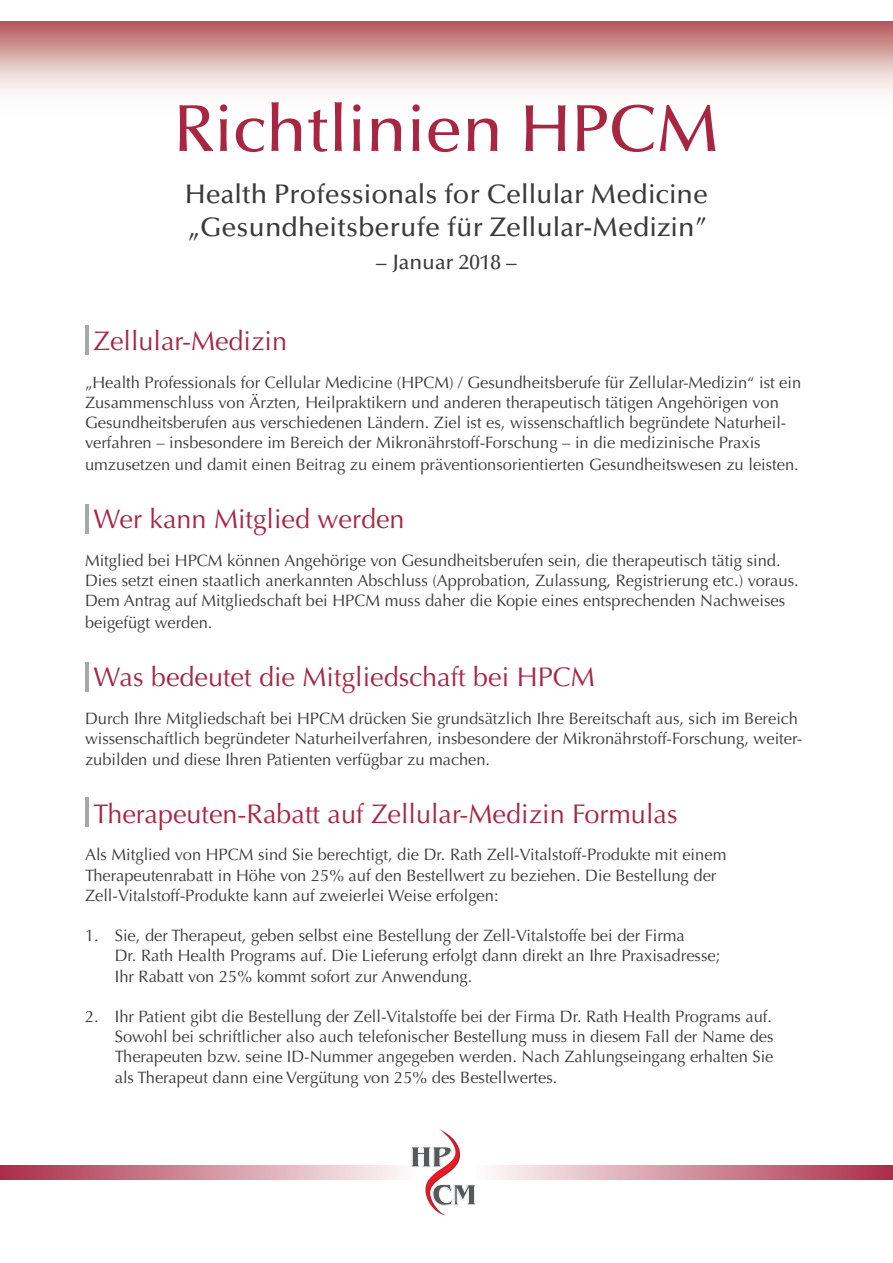
<style>
.page{position:relative;width:893px;height:1263px;background:#fff}
.page>*{position:absolute;margin:0;border:0;box-sizing:border-box;transform-origin:0 0}
.t1{font:500 66.6px "Optima LT";color:#a92643}
.t2{font:700 30px/38px "Benguiat IT Cby BT";color:#57585a}
.t3{font:27px "Optima LT";color:#a92643}
.t4{font:500 27px/33px "Optima LT";color:#3c3b3c}
.t5{font:500 21px "Optima LT";color:#3c3b3c}
.t6{font:16.5px/20.2px "Optima LT";color:#3c3b3c}
.s1{color:#f2f3f4}
</style>
<div class="page">
<svg style="left:0;top:21px;width:893px;height:72px;background:#d9adac"></svg>
<svg style="left:0;top:1165px;width:400px;height:14px;background:#d28f9e"></svg>
<svg style="left:494px;top:1165px;width:399px;height:14px;background:#d2909e"></svg>
<svg style="left:425px;top:1129px;width:35px;height:86px"></svg>
<hr style="left:85px;top:325px;width:3px;height:30px;background:#a8a8a8">
<hr style="left:85px;top:504px;width:3px;height:29px;background:#a8a8a8">
<hr style="left:85px;top:662px;width:3px;height:29px;background:#a8a8a8">
<hr style="left:85px;top:797px;width:3px;height:30px;background:#a8a8a8">
<h1 class="t1" style="left:174px;top:102px;width:547px">Richtlinien HPCM</h1>
<h3 class="t4" style="left:185px;top:180px;width:525px">Health Professionals for Cellular Medicine „Gesundheitsberufe für Zellular-Medizin”</h3>
<p class="t5" style="left:376px;top:253px;width:142px">– Januar 2018 –</p>
<h3 class="t3" style="left:94px;top:330px;width:195px">Zellular-Medizin</h3>
<p class="t6" style="left:85px;top:373px;width:718px">„Health Professionals for Cellular Medicine (HPCM) / Gesundheitsberufe für Zellular-Medizin“ ist ein Zusammenschluss von Ärzten, Heilpraktikern und anderen therapeutisch tätigen Angehörigen von Gesundheitsberufen aus verschiedenen Ländern. Ziel ist es, wissenschaftlich begründete Naturheil&shy;verfahren – insbesondere im Bereich der Mikronährstoff-Forschung – in die medizinische Praxis umzusetzen und damit einen Beitrag zu einem präventionsorientierten Gesundheitswesen zu leisten.</p>
<h3 class="t3" style="left:94px;top:508px;width:313px">Wer kann Mitglied werden</h3>
<p class="t6" style="left:85px;top:552px;width:715px">Mitglied bei HPCM können Angehörige von Gesundheitsberufen sein, die therapeutisch tätig sind.<br>Dies setzt einen staatlich anerkannten Abschluss (Approbation, Zulassung, Registrierung etc.) voraus.<br>Dem Antrag auf Mitgliedschaft bei HPCM muss daher die Kopie eines entsprechenden Nachweises beigefügt werden.</p>
<h3 class="t3" style="left:94px;top:666px;width:503px">Was bedeutet die Mitgliedschaft bei HPCM</h3>
<p class="t6" style="left:85px;top:710px;width:719px">Durch Ihre Mitgliedschaft bei HPCM drücken Sie grundsätzlich Ihre Bereitschaft aus, sich im Bereich wissenschaftlich begründeter Naturheilverfahren, insbesondere der Mikronährstoff-Forschung, weiter&shy;zubilden und diese Ihren Patienten verfügbar zu machen.</p>
<h3 class="t3" style="left:94px;top:802px;width:585px">Therapeuten-Rabatt auf Zellular-Medizin Formulas</h3>
<p class="t6" style="left:85px;top:846px;width:643px">Als Mitglied von HPCM sind Sie berechtigt, die Dr. Rath Zell-Vitalstoff-Produkte mit einem<br>Therapeutenrabatt in Höhe von 25% auf den Bestellwert zu beziehen. Die Bestellung der<br>Zell-Vitalstoff-Produkte kann auf zweierlei Weise erfolgen:</p>
<p class="t6" style="left:115px;top:927px;width:607px;text-indent:-30px">1. Sie, der Therapeut, geben selbst eine Bestellung der Zell-Vitalstoffe bei der Firma<br>Dr. Rath Health Programs auf. Die Lieferung erfolgt dann direkt an Ihre Praxisadresse;<br>Ihr Rabatt von 25% kommt sofort zur Anwendung.</p>
<p class="t6" style="left:115px;top:1008px;width:660px;text-align:justify;text-indent:-30px">2. Ihr Patient gibt die Bestellung der Zell-Vitalstoffe bei der Firma Dr. Rath Health Programs auf.<br>Sowohl bei schriftlicher also auch telefonischer Bestellung muss in diesem Fall der Name des Therapeuten bzw. seine ID-Nummer angegeben werden. Nach Zahlungseingang erhalten Sie als Therapeut dann eine Vergütung von 25% des Bestellwertes.</p>
<h2 class="t2" style="left:432px;top:1137px;width:47px;text-indent:-23px">H<span class="s1">P<br></span>C<span class="s1">M</span></h2>
</div>
